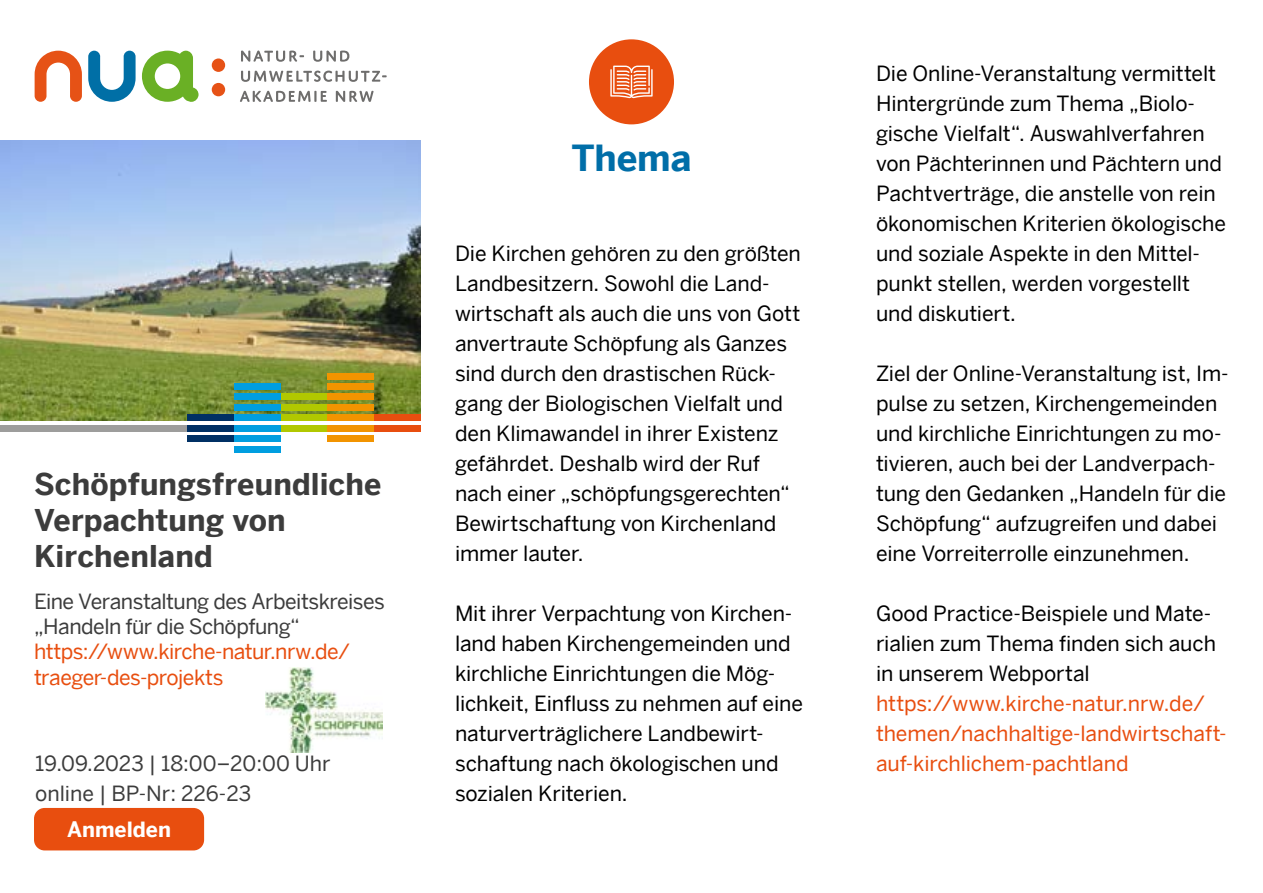
<style>
.page{position:relative;width:1263px;height:893px;background:#fff}
.page>*{position:absolute;margin:0;border:0;box-sizing:border-box;transform-origin:0 0}
.t1{font:700 36px "Benton Sans";letter-spacing:-.005em;color:#006ea8}
.t2{font:700 30px/36px "Benton Sans";letter-spacing:.005em;color:#3c3c3c}
.t3{font:21px/30px "Benton Sans";letter-spacing:-.005em;color:#000}
.t4{font:21px/25.2px "Benton Sans";letter-spacing:-.01em;color:#e84e0f}
.t5{font:21px/25.2px "Benton Sans";letter-spacing:-.025em;color:#3c3c3c}
.t6{font:21px "Benton Sans";color:#3c3c3c}
.t7{font:700 21px "Benton Sans";color:#fff}
</style>
<div class="page">
<img style="left:0;top:140px;width:421px;height:281px">
<div style="left:281px;top:425px;width:46px;height:6px;background:#b1c800"></div>
<div style="left:327px;top:425px;width:47px;height:6px;background:#f29400"></div>
<div style="left:374px;top:425px;width:47px;height:6px;background:#e84e0f"></div>
<div style="left:0;top:425px;width:187px;height:6px;background:#9d9d9c"></div>
<div style="left:234px;top:425px;width:47px;height:6px;background:#009ee0"></div>
<div style="left:281px;top:415px;width:46px;height:6px;background:#b1c800"></div>
<div style="left:327px;top:415px;width:47px;height:6px;background:#f29400"></div>
<div style="left:374px;top:415px;width:47px;height:6px;background:#e84e0f"></div>
<div style="left:234px;top:435px;width:47px;height:7px;background:#009ee0"></div>
<div style="left:187px;top:425px;width:47px;height:6px;background:#003064"></div>
<div style="left:234px;top:446px;width:47px;height:6px;background:#009ee0"></div>
<div style="left:187px;top:435px;width:47px;height:7px;background:#003064"></div>
<div style="left:187px;top:415px;width:47px;height:6px;background:#003064"></div>
<div style="left:234px;top:415px;width:47px;height:6px;background:#009ee0"></div>
<div style="left:234px;top:404px;width:47px;height:6px;background:#009ee0"></div>
<div style="left:234px;top:394px;width:47px;height:6px;background:#009ee0"></div>
<div style="left:234px;top:383px;width:47px;height:7px;background:#009ee0"></div>
<div style="left:281px;top:404px;width:46px;height:6px;background:#b1c800"></div>
<div style="left:281px;top:394px;width:46px;height:6px;background:#b1c800"></div>
<div style="left:327px;top:404px;width:47px;height:6px;background:#f29400"></div>
<div style="left:327px;top:394px;width:47px;height:6px;background:#f29400"></div>
<div style="left:327px;top:383px;width:47px;height:7px;background:#f29400"></div>
<div style="left:327px;top:373px;width:47px;height:6px;background:#f29400"></div>
<div style="left:327px;top:435px;width:47px;height:7px;background:#f29400"></div>
<div style="left:589px;top:39px;width:85px;height:85px;background:#e84e0f;border-radius:50%"></div>
<svg style="left:613px;top:65px;width:37px;height:1px"></svg>
<svg style="left:610px;top:66px;width:43px;height:32px"></svg>
<div style="left:34px;top:808px;width:170px;height:42px;background:#e84e0f;border-radius:11px"></div>
<svg style="left:241px;top:51px;width:63px;height:11px"></svg>
<svg style="left:313px;top:51px;width:36px;height:11px"></svg>
<svg style="left:241px;top:71px;width:146px;height:11px"></svg>
<svg style="left:240px;top:91px;width:87px;height:11px"></svg>
<svg style="left:336px;top:91px;width:37px;height:11px"></svg>
<svg style="left:35px;top:51px;width:47px;height:51px"></svg>
<svg style="left:88px;top:51px;width:48px;height:51px"></svg>
<div style="left:212px;top:83px;width:13px;height:13px;background:#e65216;border-radius:50%"></div>
<div style="left:212px;top:58px;width:13px;height:14px;background:#e65216;border-radius:50%"></div>
<svg style="left:142px;top:51px;width:57px;height:51px"></svg>
<img style="left:266px;top:668px;width:117px;height:85px">
<p class="t3" style="left:876px;top:58px;width:352px">Die Online-Veranstaltung vermittelt Hintergründe zum Thema „Biolo&shy;gische Vielfalt“. Auswahlverfahren von Pächterinnen und Pächtern und Pachtverträge, die anstelle von rein ökonomischen Kriterien ökologische und soziale Aspekte in den Mittel&shy;punkt stellen, werden vorgestellt und diskutiert.</p>
<h1 class="t1" style="left:571px;top:136px;width:121px">Thema</h1>
<p class="t3" style="left:455px;top:238px;width:347px">Die Kirchen gehören zu den größten<br>Landbesitzern. Sowohl die Land&shy;wirtschaft als auch die uns von Gott anvertraute Schöpfung als Ganzes sind durch den drastischen Rück&shy;gang der Biologischen Vielfalt und den Klimawandel in ihrer Existenz gefährdet. Deshalb wird der Ruf nach einer „schöpfungsgerechten“<br>Bewirtschaftung von Kirchenland immer lauter.</p>
<p class="t3" style="left:876px;top:358px;width:354px">Ziel der Online-Veranstaltung ist, Im&shy;pulse zu setzen, Kirchengemeinden und kirchliche Einrichtungen zu mo&shy;tivieren, auch bei der Landverpach&shy;tung den Gedanken „Handeln für die Schöpfung“ aufzugreifen und dabei eine Vorreiterrolle einzunehmen.</p>
<h2 class="t2" style="left:34px;top:465px;width:349px">Schöpfungsfreundliche<br>Verpachtung von<br>Kirchenland</h2>
<p class="t5" style="left:34px;top:588px;width:352px">Eine Veranstaltung des Arbeitskreises „Handeln für die Schöpfung“</p>
<p class="t4" style="left:34px;top:639px;width:317px">https://www.kirche-natur.nrw.de/ traeger-des-projekts</p>
<p class="t3" style="left:876px;top:598px;width:341px">Good Practice-Beispiele und Mate&shy;rialien zum Thema finden sich auch in unserem Webportal</p>
<p class="t4" style="left:876px;top:688px;width:352px;line-height:30px">https://www.kirche-natur.nrw.de/ themen/nachhaltige-landwirtschaft-</p>
<p class="t3" style="left:455px;top:598px;width:349px">Mit ihrer Verpachtung von Kirchen&shy;land haben Kirchengemeinden und kirchliche Einrichtungen die Mög&shy;lichkeit, Einfluss zu nehmen auf eine naturverträglichere Landbewirt&shy;schaftung nach ökologischen und sozialen Kriterien.</p>
<p class="t6" style="left:35px;top:751px;width:297px">19.09.2023 | 18:00–20:00 Uhr</p>
<p class="t4" style="left:876px;top:751px;width:254px">auf-kirchlichem-pachtland</p>
<p class="t6" style="left:35px;top:781px;width:218px">online | BP-Nr: 226-23</p>
<p class="t7" style="left:67px;top:817px;width:106px">Anmelden</p>
</div>
